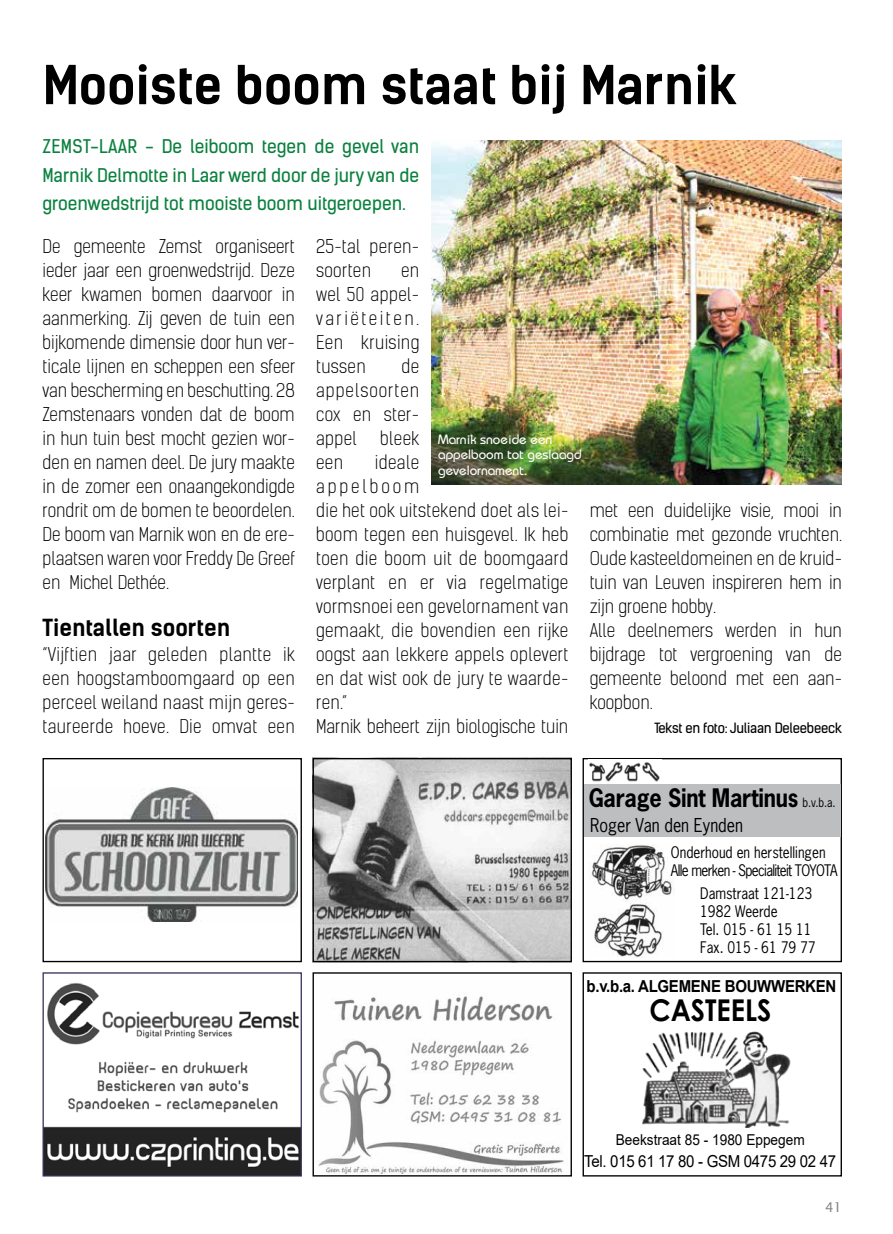
<style>
.page{position:relative;width:893px;height:1234px;background:#fff}
.page>*{position:absolute;margin:0;border:0;box-sizing:border-box;transform-origin:0 0}
.t1{font:700 51px "Kelson Sans";color:#000}
.t2{font:700 30px "Century Gothic";color:#000;scale:.91 1}
.t3{font:700 24px "News Gothic Std";letter-spacing:-.01em;color:#000;scale:.9 1}
.t4{font:700 22.5px "Kelson Sans";color:#000}
.t5{font:300 18px/24px "Kelson Sans";letter-spacing:.02em;color:#000;text-align:justify}
.t6{font:300 18px/24px "Kelson Sans";color:#000}
.t7{font:18px/28.5px "Kelson Sans";color:#0c8140;text-align:justify}
.t8{font:18px "News Gothic Std";color:#000;scale:.9 1}
.t9{font:16.5px "Arial";letter-spacing:-.02em;color:#000;scale:.91 1}
.t10{font:700 16.5px "Arial";letter-spacing:-.02em;color:#000;scale:.91 1}
.t11{font:15px/18px "News Gothic Std";color:#000;scale:.9 1}
.t12{font:15px/18px "News Gothic Std";letter-spacing:-.05em;color:#000;scale:.9 1}
.t13{font:15px "Arial";color:#000;scale:.91 1}
.t14{font:500 13.5px/15px "Bauhaus Std";color:#fff}
.t15{font:13.5px "Kelson Sans";letter-spacing:-.015em;color:#000}
.t16{font:13.5px "Lucida Sans Std";color:#808285}
.s1{font-weight:400;font-size:12px}
</style>
<div class="page">
<img style="left:432px;top:140px;width:410px;height:344px">
<div style="left:583px;top:757px;width:259px;height:205px;border:1px solid #000"></div>
<img style="left:589px;top:762px;width:71px;height:20px">
<img style="left:588px;top:844px;width:87px;height:113px">
<div style="left:584px;top:784px;width:257px;height:53px;background:#bcbec0"></div>
<img style="left:315px;top:759px;width:255px;height:201px">
<div style="left:313px;top:757px;width:259px;height:205px;border:1px solid #000"></div>
<div style="left:43px;top:757px;width:259px;height:205px;border:1px solid #000"></div>
<img style="left:46px;top:787px;width:252px;height:134px">
<div style="left:583px;top:972px;width:259px;height:204px;border:1px solid #000"></div>
<img style="left:642px;top:1031px;width:149px;height:95px">
<div style="left:584px;top:1154px;width:252px;height:17px;background:#fff"></div>
<div style="left:313px;top:972px;width:259px;height:204px;border:1px solid #000"></div>
<img style="left:318px;top:996px;width:246px;height:177px">
<svg style="left:42px;top:972px;width:260px;height:204px"></svg>
<h1 class="t1" style="left:43px;top:54px;width:696px">Mooiste boom staat bij Marnik</h1>
<p class="t7" style="left:43px;top:132px;width:378px">ZEMST-LAAR - De leiboom tegen de gevel van Marnik Delmotte in Laar werd door de jury van de groenwedstrijd tot mooiste boom uitgeroepen.</p>
<p class="t5" style="left:43px;top:234px;width:254px">De gemeente Zemst organiseert ieder jaar een groenwedstrijd. Deze keer kwamen bomen daarvoor in aanmerking. Zij geven de tuin een bijkomende dimensie door hun ver&shy;ticale lijnen en scheppen een sfeer van bescherming en beschutting. 28<br>Zemstenaars vonden dat de boom in hun tuin best mocht gezien wor&shy;den en namen deel. De jury maakte in de zomer een onaangekondigde rondrit om de bomen te beoordelen.<br>De boom van Marnik won en de ere&shy;plaatsen waren voor Freddy De Greef en Michel Dethée.</p>
<p class="t4" style="left:43px;top:613px;width:189px">Tientallen soorten</p>
<p class="t5" style="left:43px;top:642px;width:254px">“Vijftien jaar geleden plantte ik een hoogstamboomgaard op een perceel weiland naast mijn geres&shy;taureerde hoeve. Die omvat een</p>
<p class="t5" style="left:316px;top:234px;width:105px">25-tal peren&shy;soorten</p>
<p class="t5" style="left:316px;top:258px;width:105px;text-indent:85px">en wel 50 appel&shy;variëteiten.<br>Een kruising tussen</p>
<p class="t5" style="left:316px;top:354px;width:105px;text-indent:85px">de appelsoorten cox en ster&shy;appel</p>
<p class="t5" style="left:380px;top:426px;width:41px">bleek</p>
<p class="t14" style="left:438px;top:432px;width:145px">Marnik snoeide een appelboom tot geslaagd gevelornament.</p>
<p class="t5" style="left:316px;top:450px;width:254px;text-align:left;text-indent:59px">ideale<br>appelboom<br>die het ook uitstekend doet als lei&shy;boom tegen een huisgevel. Ik heb toen die boom uit de boomgaard verplant en er via regelmatige vormsnoei een gevelornament van gemaakt, die bovendien een rijke oogst aan lekkere appels oplevert en dat wist ook de jury te waarde&shy;ren.”<br>Marnik beheert zijn biologische tuin</p>
<p class="t5" style="left:316px;top:450px;width:29px">een</p>
<p class="t6" style="left:590px;top:498px;width:254px">met een duidelijke visie, mooi in combinatie met gezonde vruchten.<br>Oude kasteeldomeinen en de kruid&shy;tuin van Leuven inspireren hem in zijn groene hobby.<br>Alle deelnemers werden in hun bijdrage tot vergroening van de gemeente beloond met een aan&shy;koopbon.</p>
<p class="t15" style="left:654px;top:719px;width:189px">Tekst en foto: Juliaan Deleebeeck</p>
<h3 class="t3" style="left:589px;top:782px;width:276px">Garage Sint Martinus <span class="s1">b.v.b.a.</span></h3>
<p class="t8" style="left:590px;top:813px;width:171px">Roger Van den Eynden</p>
<p class="t12" style="left:671px;top:842px;width:187px">Onderhoud en herstellingen<br>Alle merken - Specialiteit TOYOTA</p>
<p class="t11" style="left:700px;top:883px;width:130px">Damstraat 121-123<br>1982 Weerde<br>Tel. 015 - 61 15 11<br>Fax. 015 - 61 79 77</p>
<p class="t10" style="left:587px;top:974px;width:276px">b.v.b.a. ALGEMENE BOUWWERKEN</p>
<h2 class="t2" style="left:649px;top:987px;width:135px">CASTEELS</h2>
<p class="t13" style="left:616px;top:1128px;width:209px">Beekstraat 85 - 1980 Eppegem</p>
<p class="t9" style="left:584px;top:1149px;width:278px">Tel. 015 61 17 80 - GSM 0475 29 02 47</p>
<p class="t16" style="left:825px;top:1198px;width:18px">41</p>
</div>
